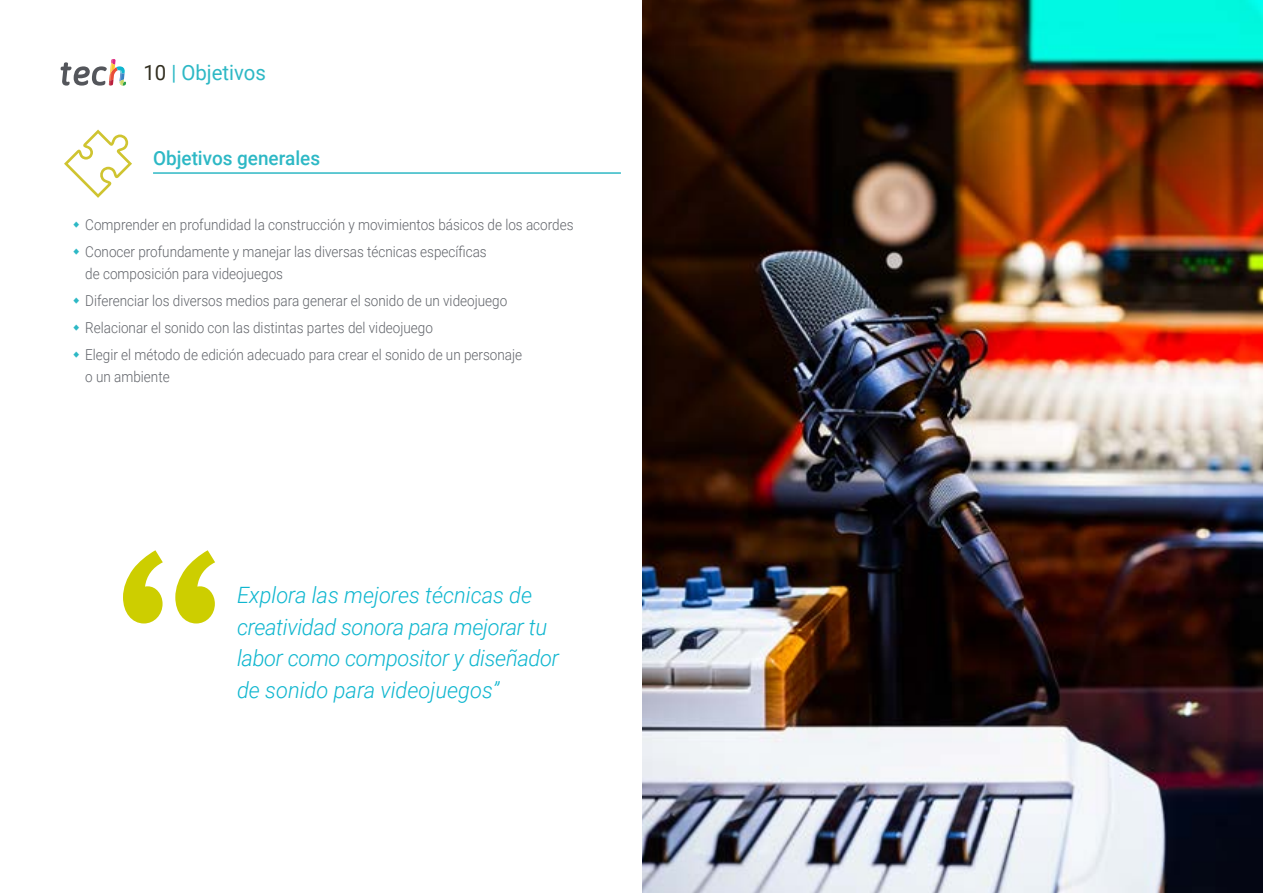
<style>
.page{position:relative;width:1263px;height:893px;background:#fff}
.page>*{position:absolute;margin:0;border:0;box-sizing:border-box;transform-origin:0 0}
.t1{font:italic 300 22.5px/31.5px "Roboto";letter-spacing:-.015em;color:#0fb6cf}
.t2{font:21px "Roboto";color:#2db8c5}
.t3{font:500 19.5px "Roboto";color:#2db8c5}
.t4{font:300 15px/26.7px "Roboto";color:#61646a;scale:.9 1}
.s1{color:#312e20}
</style>
<div class="page">
<hr style="left:153px;top:173px;width:468px;height:1px;background:#2db8c5">
<svg style="left:64px;top:130px;width:68px;height:68px"></svg>
<img style="left:642px;top:0;width:621px;height:893px">
<svg style="left:61px;top:59px;width:65px;height:27px"></svg>
<svg style="left:123px;top:550px;width:92px;height:73px"></svg>
<h2 class="t2" style="left:144px;top:57px;width:124px"><span class="s1">10</span> | Objetivos</h2>
<h3 class="t3" style="left:153px;top:144px;width:169px">Objetivos generales</h3>
<p class="t4" style="left:85px;top:211px;width:544px">Comprender en profundidad la construcción y movimientos básicos de los acordes<br>Conocer profundamente y manejar las diversas técnicas específicas</p>
<p class="t4" style="left:85px;top:260px;width:487px">de composición para videojuegos<br>Diferenciar los diversos medios para generar el sonido de un videojuego Relacionar el sonido con las distintas partes del videojuego<br>Elegir el método de edición adecuado para crear el sonido de un personaje</p>
<p class="t4" style="left:85px;top:363px;width:95px">o un ambiente</p>
<h1 class="t1" style="left:237px;top:579px;width:323px">Explora las mejores técnicas de creatividad sonora para mejorar tu labor como compositor y diseñador de sonido para videojuegos”</h1>
</div>
